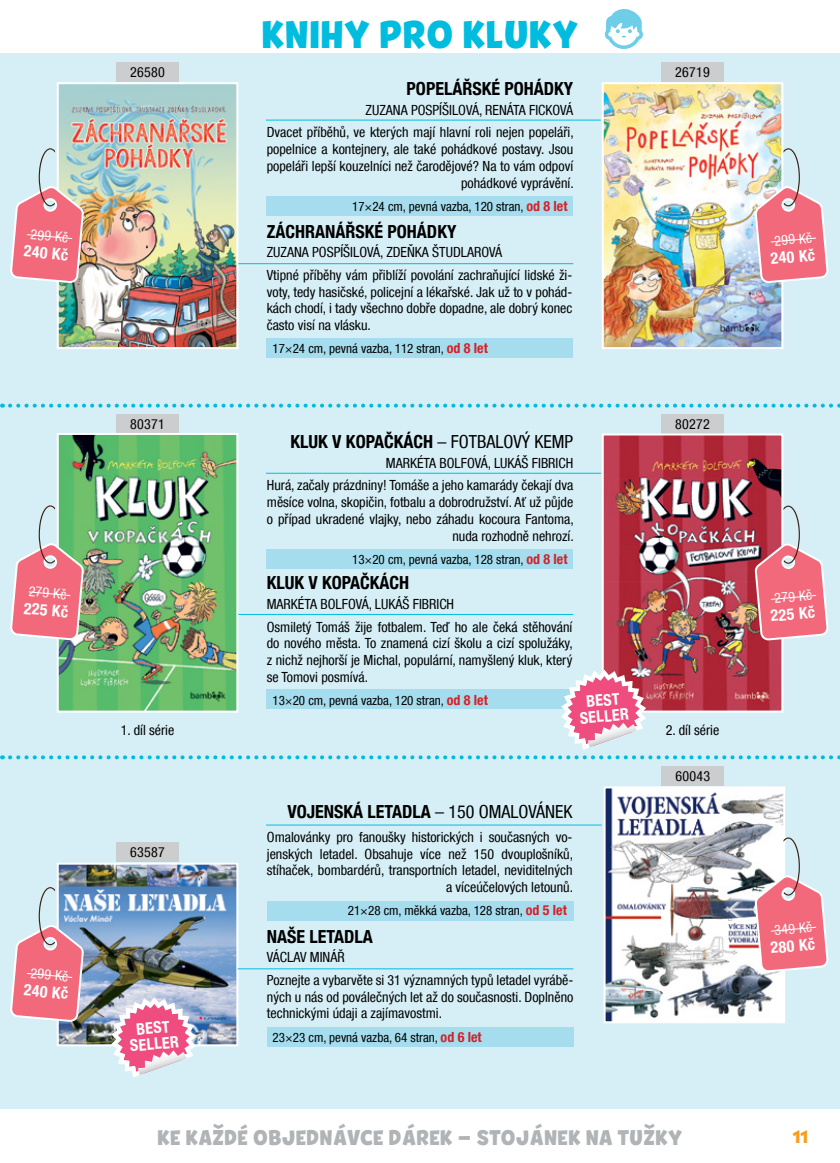
<style>
.page{position:relative;width:840px;height:1163px;background:#fff}
.page>*{position:absolute;margin:0;border:0;box-sizing:border-box;transform-origin:0 0}
.t1{font:40px "Tobi Greek Cyrillic";letter-spacing:.02em;color:#00bddf}
.t2{font:22px "Tobi Greek Cyrillic";letter-spacing:.02em;color:#b1b4b6}
.t3{font:700 condensed 18px "Helvetica Neue LT Com";color:#000}
.t4{font:18px "Tobi Greek Cyrillic";color:#f99d1c}
.t5{font:700 condensed 16px/16px "Helvetica Neue LT Com";color:#fff;text-align:center}
.t6{font:condensed 14px/16.8px "Helvetica Neue LT Com";color:#000;text-align:right}
.t7{font:condensed 14px "Helvetica Neue LT Com";color:#fff}
.t8{font:condensed 13px "Helvetica Neue LT Com";color:#000}
.s1{font-weight:700;font-size:14px;color:#d2232a}
.s2{font-weight:400}
</style>
<div class="page">
<div style="left:0;top:54px;width:839px;height:1054px;background:#d6eff6"></div>
<svg style="left:0;top:755px;width:3px;height:4px"></svg>
<svg style="left:10px;top:755px;width:830px;height:4px"></svg>
<svg style="left:10px;top:403px;width:830px;height:4px"></svg>
<div style="left:661px;top:62px;width:62px;height:20px;background:#cbcdce"></div>
<div style="left:116px;top:62px;width:63px;height:20px;background:#cbcdce"></div>
<div style="left:661px;top:414px;width:62px;height:20px;background:#cbcdce"></div>
<div style="left:661px;top:765px;width:62px;height:20px;background:#cbcdce"></div>
<div style="left:116px;top:414px;width:62px;height:20px;background:#cbcdce"></div>
<div style="left:116px;top:842px;width:63px;height:20px;background:#cbcdce"></div>
<img style="left:604px;top:85px;width:176px;height:261px">
<div style="left:601px;top:82px;width:182px;height:267px;border:2px solid #fff"></div>
<img style="left:60px;top:85px;width:175px;height:261px">
<div style="left:57px;top:82px;width:181px;height:267px;border:2px solid #fff"></div>
<img style="left:604px;top:436px;width:176px;height:273px">
<div style="left:601px;top:433px;width:182px;height:279px;border:2px solid #fff"></div>
<img style="left:606px;top:789px;width:175px;height:231px">
<div style="left:603px;top:786px;width:181px;height:237px;border:2px solid #fff"></div>
<img style="left:60px;top:436px;width:175px;height:273px">
<div style="left:57px;top:433px;width:181px;height:279px;border:2px solid #fff"></div>
<img style="left:60px;top:865px;width:175px;height:178px">
<div style="left:57px;top:862px;width:181px;height:184px;border:2px solid #fff"></div>
<div style="left:266px;top:196px;width:306px;height:19px;background:#a5ddee"></div>
<div style="left:266px;top:548px;width:307px;height:20px;background:#a5ddee"></div>
<div style="left:267px;top:900px;width:306px;height:20px;background:#a5ddee"></div>
<div style="left:266px;top:689px;width:307px;height:20px;background:#a5ddee"></div>
<div style="left:266px;top:337px;width:307px;height:20px;background:#a5ddee"></div>
<div style="left:267px;top:1026px;width:306px;height:20px;background:#a5ddee"></div>
<hr style="left:238px;top:614px;width:335px;height:1px;background:#00bddf">
<hr style="left:238px;top:263px;width:335px;height:1px;background:#00bddf">
<hr style="left:237px;top:968px;width:336px;height:1px;background:#00bddf">
<hr style="left:266px;top:120px;width:334px;height:1px;background:#00bddf">
<hr style="left:266px;top:472px;width:334px;height:1px;background:#00bddf">
<hr style="left:266px;top:824px;width:335px;height:1px;background:#00bddf">
<svg style="left:10px;top:887px;width:74px;height:135px"></svg>
<svg style="left:10px;top:505px;width:74px;height:135px"></svg>
<svg style="left:10px;top:148px;width:74px;height:135px"></svg>
<svg style="left:754px;top:837px;width:74px;height:135px"></svg>
<svg style="left:754px;top:505px;width:74px;height:135px"></svg>
<svg style="left:754px;top:148px;width:74px;height:135px"></svg>
<svg style="left:604px;top:9px;width:38px;height:40px"></svg>
<svg style="left:111px;top:997px;width:85px;height:80px"></svg>
<svg style="left:561px;top:669px;width:84px;height:80px"></svg>
<p class="t7" style="left:31px;top:226px;width:39px;rotate:5deg">299 Kč</p>
<p class="t5" style="left:25px;top:243px;width:46px;rotate:5deg">240 Kč</p>
<p class="t7" style="left:29px;top:582px;width:39px;rotate:5deg">279 Kč</p>
<p class="t5" style="left:25px;top:600px;width:46px;rotate:5deg">225 Kč</p>
<p class="t7" style="left:31px;top:964px;width:39px;rotate:5deg">299 Kč</p>
<p class="t5" style="left:25px;top:981px;width:46px;rotate:5deg">240 Kč</p>
<h1 class="t1" style="left:261px;top:9px;width:318px">KNIHY PRO KLUKY</h1>
<p class="t6" style="left:130px;top:64px;width:36px">26580</p>
<p class="t6" style="left:674px;top:64px;width:36px">26719</p>
<p class="t3" style="left:406px;top:78px;width:168px">POPELÁŘSKÉ POHÁDKY</p>
<p class="t6" style="left:266px;top:98px;width:308px;line-height:22.4px">ZUZANA POSPÍŠILOVÁ, RENÁTA FICKOVÁ<br>Dvacet příběhů, ve kterých mají hlavní roli nejen popeláři,</p>
<p class="t6" style="left:266px;top:141px;width:308px">popelnice a kontejnery, ale také pohádkové postavy. Jsou popeláři lepší kouzelníci než čarodějové? Na to vám odpoví pohádkové vyprávění.</p>
<p class="t8" style="left:352px;top:199px;width:217px">17×24 cm, pevná vazba, 120 stran, <span class="s1">od 8 let</span></p>
<p class="t6" style="left:130px;top:415px;width:36px">80371</p>
<p class="t3" style="left:266px;top:220px;width:191px">ZÁCHRANÁŘSKÉ POHÁDKY</p>
<p class="t6" style="left:266px;top:241px;width:307px;line-height:22.4px;text-align:left">ZUZANA POSPÍŠILOVÁ, ZDEŇKA ŠTUDLAROVÁ<br>Vtipné příběhy vám přiblíží povolání zachraňující lidské ži-</p>
<p class="t6" style="left:266px;top:283px;width:307px;text-align:justify">voty, tedy hasičské, policejní a lékařské. Jak už to v pohád&shy;kách chodí, i tady všechno dobře dopadne, ale dobrý konec často visí na vlásku.</p>
<p class="t8" style="left:272px;top:341px;width:217px">17×24 cm, pevná vazba, 112 stran, <span class="s1">od 8 let</span></p>
<p class="t3" style="left:290px;top:431px;width:284px">KLUK V KOPAČKÁCH <span class="s2">– FOTBALOVÝ KEMP</span></p>
<p class="t6" style="left:267px;top:451px;width:308px;line-height:22.4px">MARKÉTA BOLFOVÁ, LUKÁŠ FIBRICH<br>Hurá, začaly prázdniny! Tomáše a jeho kamarády čekají dva</p>
<p class="t6" style="left:267px;top:493px;width:308px">měsíce volna, skopičin, fotbalu a dobrodružství. Ať už půjde o případ ukradené vlajky, nebo záhadu kocoura Fantoma, nuda rozhodně nehrozí.</p>
<p class="t8" style="left:352px;top:551px;width:217px">13×20 cm, pevná vazba, 128 stran, <span class="s1">od 8 let</span></p>
<p class="t6" style="left:674px;top:415px;width:36px">80272</p>
<p class="t3" style="left:266px;top:572px;width:144px">KLUK V KOPAČKÁCH</p>
<p class="t6" style="left:266px;top:592px;width:307px;line-height:22.4px;text-align:left">MARKÉTA BOLFOVÁ, LUKÁŠ FIBRICH<br>Osmiletý Tomáš žije fotbalem. Teď ho ale čeká stěhování</p>
<p class="t6" style="left:266px;top:634px;width:307px;text-align:justify">do nového města. To znamená cizí školu a cizí spolužáky, z nichž nejhorší je Michal, populární, namyšlený kluk, který se Tomovi posmívá.</p>
<p class="t8" style="left:272px;top:692px;width:217px">13×20 cm, pevná vazba, 120 stran, <span class="s1">od 8 let</span></p>
<p class="t5" style="left:577px;top:694px;width:51px;rotate:-5deg">BEST<br>SELLER</p>
<p class="t6" style="left:121px;top:721px;width:55px">1. díl série</p>
<p class="t6" style="left:665px;top:721px;width:55px">2. díl série</p>
<p class="t6" style="left:130px;top:843px;width:36px">63587</p>
<p class="t5" style="left:128px;top:1021px;width:51px;rotate:-5deg">BEST<br>SELLER</p>
<p class="t3" style="left:287px;top:800px;width:286px">VOJENSKÁ LETADLA <span class="s2">– 150 OMALOVÁNEK</span></p>
<p class="t6" style="left:267px;top:828px;width:307px">Omalovánky pro fanoušky historických i současných vo&shy;jenských letadel. Obsahuje více než 150 dvouplošníků, stíhaček, bombardérů, transportních letadel, neviditelných a víceúčelových letounů.</p>
<p class="t8" style="left:347px;top:903px;width:220px">21×28 cm, měkká vazba, 128 stran, <span class="s1">od 5 let</span></p>
<p class="t3" style="left:267px;top:925px;width:107px">NAŠE LETADLA</p>
<p class="t6" style="left:267px;top:945px;width:308px;line-height:22.4px;text-align:left">VÁCLAV MINÁŘ<br>Poznejte a vybarvěte si 31 významných typů letadel vyrábě-</p>
<p class="t6" style="left:267px;top:987px;width:308px;text-align:left">ných u nás od poválečných let až do současnosti. Doplněno technickými údaji a zajímavostmi.</p>
<p class="t8" style="left:272px;top:1029px;width:210px">23×23 cm, pevná vazba, 64 stran, <span class="s1">od 6 let</span></p>
<p class="t6" style="left:675px;top:767px;width:36px">60043</p>
<p class="t7" style="left:773px;top:232px;width:39px;rotate:-5deg">299 Kč</p>
<p class="t5" style="left:769px;top:250px;width:46px;rotate:-5deg">240 Kč</p>
<p class="t7" style="left:773px;top:589px;width:39px;rotate:-5deg">279 Kč</p>
<p class="t5" style="left:769px;top:607px;width:46px;rotate:-5deg">225 Kč</p>
<p class="t7" style="left:773px;top:921px;width:39px;rotate:-5deg">349 Kč</p>
<p class="t5" style="left:769px;top:939px;width:46px;rotate:-5deg">280 Kč</p>
<h2 class="t2" style="left:157px;top:1122px;width:526px">KE KAŽDÉ OBJEDNÁVCE DÁREK – STOJÁNEK NA TUŽKY</h2>
<p class="t4" style="left:791px;top:1125px;width:17px">11</p>
</div>
